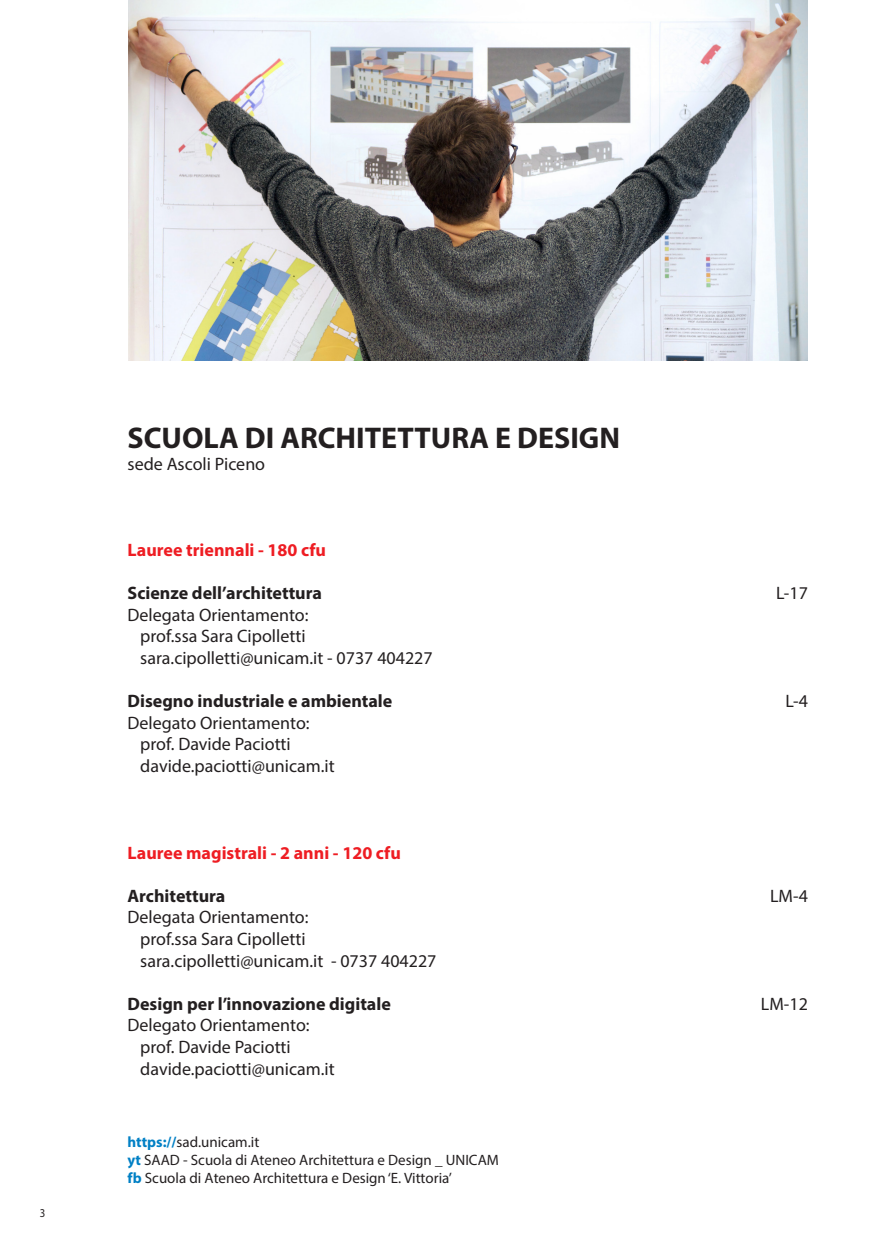
<style>
.page{position:relative;width:893px;height:1255px;background:#fff}
.page>*{position:absolute;margin:0;border:0;box-sizing:border-box;transform-origin:0 0}
.t1{font:700 30px "Myriad Pro";color:#231f20}
.t2{font:18px "Myriad Pro";color:#231f20}
.t3{font:700 18px "Myriad Pro";color:#231f20}
.t4{font:700 18px "Myriad Pro";color:#ee1d23}
.t5{font:15px "Myriad Pro";color:#231f20}
.t6{font:12px "Myriad Pro";color:#231f20;scale:.9 1}
.s1{font-weight:700;color:#0080c5}
</style>
<div class="page">
<img style="left:128px;top:0;width:679px;height:361px">
<p class="t6" style="left:40px;top:1205px;width:8px">3</p>
<p class="t1" style="left:128px;top:418px;width:494px">SCUOLA DI ARCHITETTURA E DESIGN</p>
<p class="t2" style="left:128px;top:452px;width:139px">sede Ascoli Piceno</p>
<p class="t4" style="left:128px;top:538px;width:200px">Lauree triennali - 180 cfu</p>
<p class="t3" style="left:128px;top:581px;width:196px">Scienze dell’architettura</p>
<p class="t2" style="left:776px;top:582px;width:33px">L-17</p>
<p class="t2" style="left:128px;top:603px;width:183px">Delegata Orientamento:</p>
<p class="t2" style="left:140px;top:625px;width:167px">prof.ssa Sara Cipolletti</p>
<p class="t2" style="left:140px;top:647px;width:294px">sara.cipolletti@unicam.it - 0737 404227</p>
<p class="t3" style="left:128px;top:689px;width:266px">Disegno industriale e ambientale</p>
<p class="t2" style="left:785px;top:690px;width:24px">L-4</p>
<p class="t2" style="left:128px;top:711px;width:184px">Delegato Orientamento:</p>
<p class="t2" style="left:140px;top:733px;width:152px">prof. Davide Paciotti</p>
<p class="t2" style="left:140px;top:755px;width:196px">davide.paciotti@unicam.it</p>
<p class="t4" style="left:128px;top:840px;width:275px">Lauree magistrali - 2 anni - 120 cfu</p>
<p class="t3" style="left:128px;top:883px;width:99px">Architettura</p>
<p class="t2" style="left:770px;top:884px;width:39px">LM-4</p>
<p class="t2" style="left:128px;top:906px;width:183px">Delegata Orientamento:</p>
<p class="t2" style="left:140px;top:927px;width:167px">prof.ssa Sara Cipolletti</p>
<p class="t2" style="left:140px;top:949px;width:298px">sara.cipolletti@unicam.it - 0737 404227</p>
<p class="t3" style="left:128px;top:991px;width:265px">Design per l’innovazione digitale</p>
<p class="t2" style="left:761px;top:992px;width:49px">LM-12</p>
<p class="t2" style="left:128px;top:1014px;width:184px">Delegato Orientamento:</p>
<p class="t2" style="left:140px;top:1035px;width:152px">prof. Davide Paciotti</p>
<p class="t2" style="left:140px;top:1057px;width:196px">davide.paciotti@unicam.it</p>
<p class="t5" style="left:128px;top:1132px;width:133px"><span class="s1">https://</span>sad.unicam.it</p>
<p class="t5" style="left:128px;top:1150px;width:373px"><span class="s1">yt</span> SAAD - Scuola di Ateneo Architettura e Design _ UNICAM</p>
<p class="t5" style="left:128px;top:1168px;width:326px"><span class="s1">fb</span> Scuola di Ateneo Architettura e Design ‘E. Vittoria’</p>
</div>
